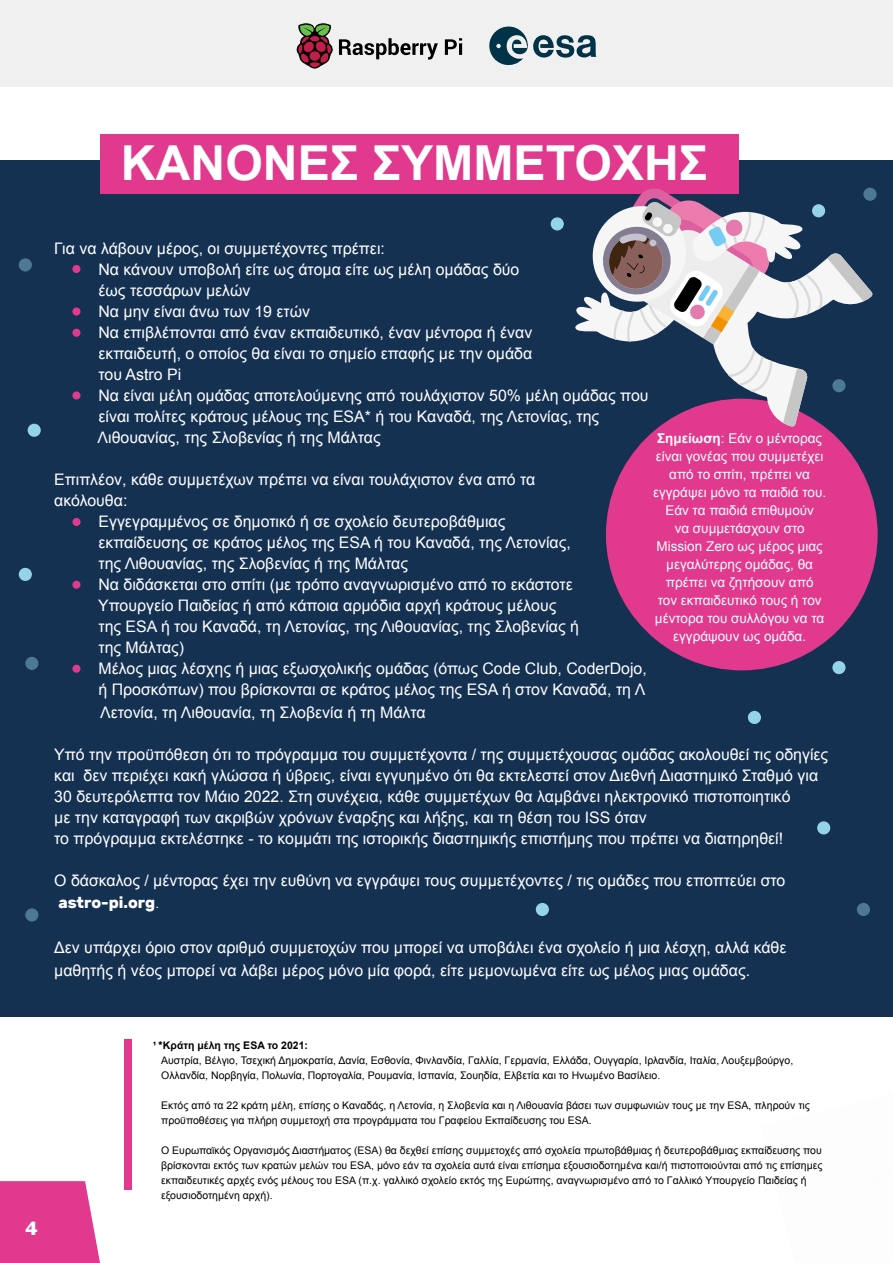
<style>
.page{position:relative;width:893px;height:1263px;background:#fff}
.page>*{position:absolute;margin:0;border:0;box-sizing:border-box;transform-origin:0 0}
.t1{font:700 48.15px "Arial";color:#fff}
.t2{font:800 18px "Libre Franklin";color:#fff}
.t3{font:15.9px/21px "Arial";color:#fff}
.t4{font:700 15.9px "Rubik";color:#fff}
.t5{font:13.5px/18px "Arial";color:#fff;text-align:center}
.t6{font:10.5px "Arial";color:#000}
.t7{font:700 10.5px "Arial";color:#000}
.s1{font-weight:300}
.s2{font-weight:700}
.s3{font-family:"Rubik";font-weight:500}
</style>
<div class="page">
<svg style="left:0;top:1181px;width:100px;height:82px;background:#e24795"></svg>
<div style="left:0;top:0;width:893px;height:87px;background:#f0f0f0"></div>
<div style="left:0;top:160px;width:893px;height:856px;background:#153152"></div>
<div style="left:72px;top:265px;width:9px;height:8px;background:#e0398d;border-radius:50%"></div>
<div style="left:72px;top:307px;width:9px;height:8px;background:#e0398d;border-radius:50%"></div>
<div style="left:72px;top:329px;width:9px;height:8px;background:#e0398d;border-radius:50%"></div>
<div style="left:72px;top:665px;width:9px;height:8px;background:#e0398d;border-radius:50%"></div>
<div style="left:72px;top:518px;width:9px;height:8px;background:#e0398d;border-radius:50%"></div>
<div style="left:72px;top:581px;width:9px;height:8px;background:#e0398d;border-radius:50%"></div>
<div style="left:100px;top:134px;width:639px;height:60px;background:#e0398d"></div>
<div style="left:124px;top:1039px;width:8px;height:150px;background:#e0398d"></div>
<div style="left:551px;top:217px;width:13px;height:13px;background:#95d3e7;border-radius:50%"></div>
<div style="left:19px;top:258px;width:13px;height:13px;background:#4e7994;border-radius:50%"></div>
<div style="left:19px;top:568px;width:13px;height:13px;background:#95d3e7;border-radius:50%"></div>
<div style="left:817px;top:821px;width:13px;height:13px;background:#95d3e7;border-radius:50%"></div>
<svg style="left:25px;top:908px;width:13px;height:13px"></svg>
<div style="left:25px;top:657px;width:13px;height:13px;background:#4e7994;border-radius:50%"></div>
<div style="left:28px;top:424px;width:13px;height:13px;background:#95d3e7;border-radius:50%"></div>
<div style="left:748px;top:711px;width:13px;height:13px;background:#95d3e7;border-radius:50%"></div>
<div style="left:832px;top:661px;width:13px;height:13px;background:#95d3e7;border-radius:50%"></div>
<svg style="left:857px;top:903px;width:13px;height:13px"></svg>
<svg style="left:863px;top:188px;width:13px;height:13px"></svg>
<div style="left:606px;top:399px;width:272px;height:271px;background:#e0398d;border-radius:50%"></div>
<svg style="left:575px;top:188px;width:298px;height:239px"></svg>
<svg style="left:489px;top:26px;width:107px;height:39px"></svg>
<svg style="left:445px;top:38px;width:17px;height:17px"></svg>
<svg style="left:296px;top:23px;width:142px;height:46px"></svg>
<div style="left:536px;top:903px;width:13px;height:13px;background:#95d3e7;border-radius:50%"></div>
<div style="left:72px;top:391px;width:9px;height:8px;background:#e0398d;border-radius:50%"></div>
<p class="t1" style="left:121px;top:131px;width:588px">ΚΑΝΟΝΕΣ ΣΥΜΜΕΤΟΧΗΣ</p>
<p class="t3" style="left:54px;top:238px;width:332px">Για να λάβουν μέρος, οι συμμετέχοντες πρέπει:</p>
<p class="t3" style="left:98px;top:259px;width:422px">Να κάνουν υποβολή είτε ως άτομα είτε ως μέλη ομάδας δύο</p>
<p class="t3" style="left:98px;top:280px;width:153px">έως τεσσάρων μελών</p>
<p class="t3" style="left:98px;top:301px;width:213px">Να μην είναι άνω των 19 ετών</p>
<p class="t3" style="left:98px;top:322px;width:435px">Να επιβλέπονται από έναν εκπαιδευτικό, έναν μέντορα ή έναν</p>
<p class="t3" style="left:98px;top:343px;width:435px">εκπαιδευτή, ο οποίος θα είναι το σημείο επαφής με την ομάδα</p>
<p class="t3" style="left:98px;top:364px;width:84px">του Astro Pi</p>
<p class="t3" style="left:98px;top:385px;width:552px">Να είναι μέλη ομάδας αποτελούμενης από τουλάχιστον 50% μέλη ομάδας που</p>
<p class="t3" style="left:98px;top:406px;width:502px">είναι πολίτες κράτους μέλους της ESA* ή του Καναδά, της Λετονίας, της</p>
<p class="t3" style="left:98px;top:427px;width:285px">Λιθουανίας, της Σλοβενίας ή της Μάλτας</p>
<p class="t3" style="left:54px;top:469px;width:483px">Επιπλέον, κάθε συμμετέχων πρέπει να είναι τουλάχιστον ένα από τα</p>
<p class="t3" style="left:98px;top:490px;width:408px;text-indent:-44px">ακόλουθα:<br>Εγγεγραμμένος σε δημοτικό ή σε σχολείο δευτεροβάθμιας</p>
<p class="t3" style="left:98px;top:532px;width:474px">εκπαίδευσης σε κράτος μέλος της ESA ή του Καναδά, της Λετονίας,</p>
<p class="t3" style="left:98px;top:553px;width:311px">της Λιθουανίας, της Σλοβενίας ή της Μάλτας</p>
<p class="t3" style="left:98px;top:574px;width:476px">Να διδάσκεται στο σπίτι (με τρόπο αναγνωρισμένο από το εκάστοτε</p>
<p class="t3" style="left:98px;top:595px;width:460px">Υπουργείο Παιδείας ή από κάποια αρμόδια αρχή κράτους μέλους</p>
<p class="t3" style="left:98px;top:616px;width:482px">της ESA ή του Καναδά, τη Λετονίας, της Λιθουανίας, της Σλοβενίας ή</p>
<p class="t3" style="left:98px;top:637px;width:87px">της Μάλτας)</p>
<p class="t3" style="left:98px;top:658px;width:550px">Mέλος μιας λέσχης ή μιας εξωσχολικής ομάδας (όπως Code Club, CoderDojo,</p>
<p class="t3" style="left:98px;top:679px;width:548px">ή Προσκόπων) που βρίσκονται σε κράτος μέλος της ESA ή στον Καναδά, τη Λ</p>
<p class="t3" style="left:100px;top:702px;width:327px">Λετονία, τη Λιθουανία, τη Σλοβενία ή τη Μάλτα</p>
<p class="t3" style="left:54px;top:744px;width:775px">Υπό την προϋπόθεση ότι το πρόγραμμα του συμμετέχοντα / της συμμετέχουσας ομάδας ακολουθεί τις οδηγίες και δεν περιέχει κακή γλώσσα ή ύβρεις, είναι εγγυημένο ότι θα εκτελεστεί στον Διεθνή Διαστημικό Σταθμό για<br>30 δευτερόλεπτα τον Μάιο 2022. Στη συνέχεια, κάθε συμμετέχων θα λαμβάνει ηλεκτρονικό πιστοποιητικό</p>
<p class="t3" style="left:54px;top:807px;width:594px">με την καταγραφή των ακριβών χρόνων έναρξης και λήξης, και τη θέση του ISS όταν</p>
<p class="t3" style="left:54px;top:828px;width:730px">το πρόγραμμα εκτελέστηκε - το κομμάτι της ιστορικής διαστημικής επιστήμης που πρέπει να διατηρηθεί!</p>
<p class="t3" style="left:54px;top:870px;width:733px">Ο δάσκαλος / μέντορας έχει την ευθύνη να εγγράψει τους συμμετέχοντες / τις ομάδες που εποπτεύει στο</p>
<p class="t4" style="left:58px;top:893px;width:102px">astro-pi.org<span class="s1">.</span></p>
<p class="t3" style="left:54px;top:936px;width:734px;line-height:22.5px">Δεν υπάρχει όριο στον αριθμό συμμετοχών που μπορεί να υποβάλει ένα σχολείο ή μια λέσχη, αλλά κάθε μαθητής ή νέος μπορεί να λάβει μέρος μόνο μία φορά, είτε μεμονωμένα είτε ως μέλος μιας ομάδας.</p>
<p class="t5" style="left:653px;top:429px;width:175px"><span class="s2">Σημείωση</span>: Εάν ο μέντορας είναι γονέας που συμμετέχει από το σπίτι, πρέπει να εγγράψει μόνο τα παιδιά του.<br>Εάν τα παιδιά επιθυμούν<br>να συμμετάσχουν στο<br>Mission Zero ως μέρος μιας μεγαλύτερης ομάδας, θα πρέπει να ζητήσουν από<br>τον εκπαιδευτικό τους ή τον μέντορα του συλλόγου να τα εγγράψουν ως ομάδα.</p>
<p class="t2" style="left:25px;top:1217px;width:14px">4</p>
<p class="t7" style="left:153px;top:1038px;width:156px"><span class="s3">¹ *</span>Κράτη μέλη της ESA το 2021:</p>
<p class="t6" style="left:161px;top:1054px;width:633px">Αυστρία, Βέλγιο, Τσεχική Δημοκρατία, Δανία, Εσθονία, Φινλανδία, Γαλλία, Γερμανία, Ελλάδα, Ουγγαρία, Ιρλανδία, Ιταλία, Λουξεμβούργο,</p>
<p class="t6" style="left:161px;top:1069px;width:501px">Ολλανδία, Νορβηγία, Πολωνία, Πορτογαλία, Ρουμανία, Ισπανία, Σουηδία, Ελβετία και το Ηνωμένο Βασίλειο.</p>
<p class="t6" style="left:161px;top:1099px;width:650px">Εκτός από τα 22 κράτη μέλη, επίσης ο Καναδάς, η Λετονία, η Σλοβενία και η Λιθουανία βάσει των συμφωνιών τους με την ESA, πληρούν τις</p>
<p class="t6" style="left:161px;top:1114px;width:432px">προϋποθέσεις για πλήρη συμμετοχή στα προγράμματα του Γραφείου Εκπαίδευσης του ESA.</p>
<p class="t6" style="left:161px;top:1144px;width:662px">O Ευρωπαϊκός Οργανισμός Διαστήματος (ESA) θα δεχθεί επίσης συμμετοχές από σχολεία πρωτοβάθμιας ή δευτεροβάθμιας εκπαίδευσης που</p>
<p class="t6" style="left:161px;top:1159px;width:663px">βρίσκονται εκτός των κρατών μελών του ESA, μόνο εάν τα σχολεία αυτά είναι επίσημα εξουσιοδοτημένα και/ή πιστοποιούνται από τις επίσημες</p>
<p class="t6" style="left:161px;top:1174px;width:647px">εκπαιδευτικές αρχές ενός μέλους του ESA (π.χ. γαλλικό σχολείο εκτός της Ευρώπης, αναγνωρισμένο από το Γαλλικό Υπουργείο Παιδείας ή</p>
<p class="t6" style="left:161px;top:1189px;width:113px">εξουσιοδοτημένη αρχή).</p>
</div>
